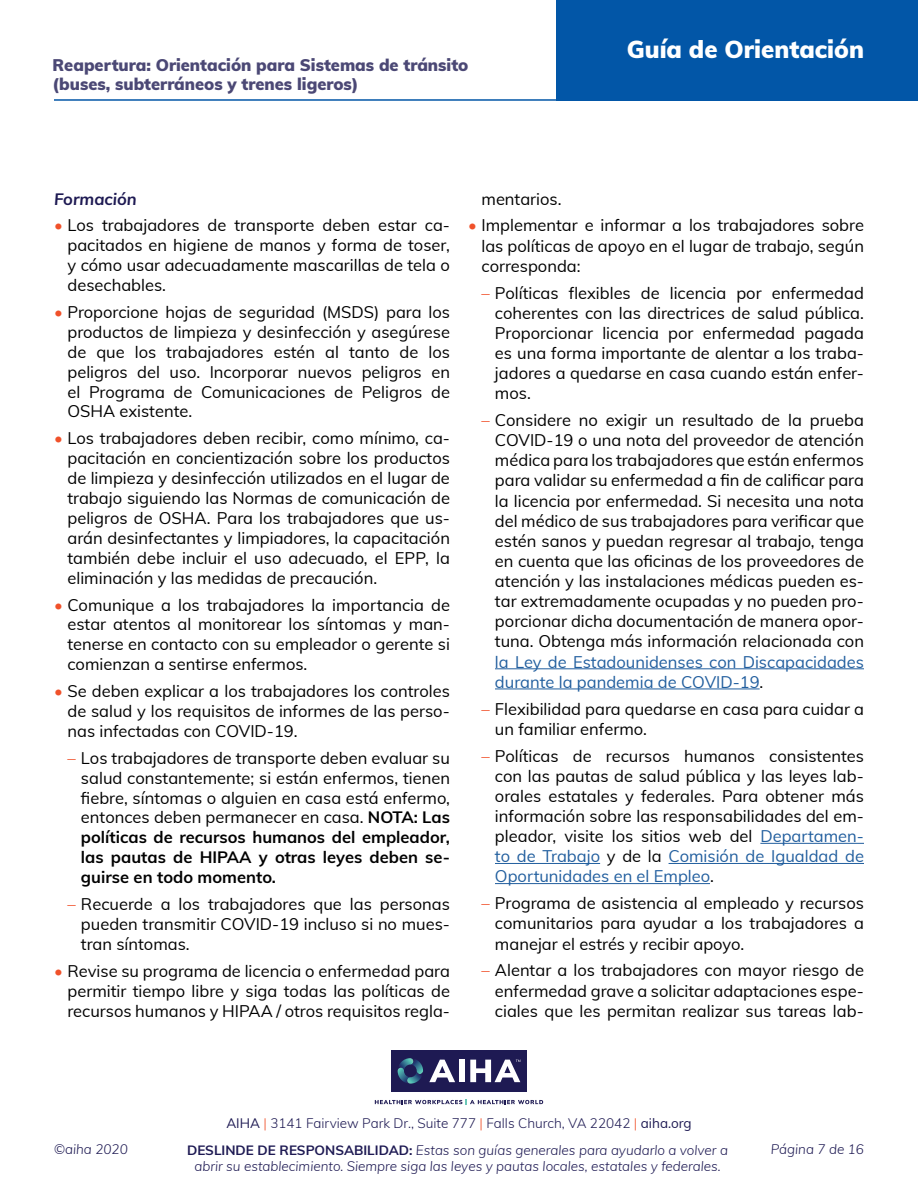
<style>
.page{position:relative;width:918px;height:1188px;background:#fff}
.page>*{position:absolute;margin:0;border:0;box-sizing:border-box;transform-origin:0 0}
.t1{font:900 24px "Muli";color:#fff}
.t2{font:16.5px/20px "Muli";color:#000;text-align:justify}
.t3{font:900 16.5px/19.8px "Muli";color:#4b4875}
.t4{font:16.5px/20.1px "Muli";color:#215e9e}
.t5{font:italic 700 16.5px "Muli";color:#1e1a53}
.t6{font:italic 300 13.5px/16.2px "Muli";color:#1e1a53;text-align:center}
.t7{font:300 13.5px "Muli";color:#1e1a53}
.s1{color:#f0512a}
.s2{font-weight:700}
.s3{color:#000}
.s4{color:#215e9e}
.s5{font-weight:400}
.s6{font-weight:700;font-style:normal}
</style>
<div class="page">
<hr style="left:54px;top:99px;width:537px;height:2px;background:#0256a7">
<div style="left:556px;top:0;width:362px;height:101px;background:#0256a7"></div>
<div style="left:391px;top:1050px;width:136px;height:42px;background:#1e1a53"></div>
<svg style="left:398px;top:1058px;width:25px;height:26px"></svg>
<svg style="left:375px;top:1099px;width:168px;height:6px"></svg>
<svg style="left:429px;top:1060px;width:26px;height:22px"></svg>
<div style="left:459px;top:1060px;width:6px;height:22px;background:#fff"></div>
<svg style="left:470px;top:1060px;width:50px;height:22px"></svg>
<hr style="left:495px;top:668px;width:369px;height:1px;background:#215e9e">
<hr style="left:495px;top:689px;width:265px;height:1px;background:#215e9e">
<hr style="left:760px;top:843px;width:104px;height:1px;background:#215e9e">
<hr style="left:495px;top:863px;width:105px;height:1px;background:#215e9e">
<hr style="left:669px;top:863px;width:195px;height:1px;background:#215e9e">
<hr style="left:495px;top:883px;width:215px;height:1px;background:#215e9e">
<p class="t3" style="left:52px;top:54px;width:417px">Reapertura: Orientación para Sistemas de tránsito (buses, subterráneos y trenes ligeros)</p>
<h1 class="t1" style="left:627px;top:31px;width:239px">Guía de Orientación</h1>
<p class="t5" style="left:54px;top:187px;width:84px">Formación</p>
<p class="t2" style="left:67px;top:215px;width:384px;text-indent:-13px"><span class="s1">•</span> Los trabajadores de transporte deben estar ca&shy;pacitados en higiene de manos y forma de toser, y cómo usar adecuadamente mascarillas de tela o desechables.</p>
<p class="t2" style="left:67px;top:301px;width:384px;text-indent:-13px"><span class="s1">•</span> Proporcione hojas de seguridad (MSDS) para los productos de limpieza y desinfección y asegúrese de que los trabajadores estén al tanto de los peligros del uso. Incorporar nuevos peligros en el Programa de Comunicaciones de Peligros de OSHA existente.</p>
<p class="t2" style="left:67px;top:427px;width:384px;text-indent:-13px"><span class="s1">•</span> Los trabajadores deben recibir, como mínimo, ca&shy;pacitación en concientización sobre los productos de limpieza y desinfección utilizados en el lugar de trabajo siguiendo las Normas de comunicación de peligros de OSHA. Para los trabajadores que us&shy;arán desinfectantes y limpiadores, la capacitación también debe incluir el uso adecuado, el EPP, la eliminación y las medidas de precaución.</p>
<p class="t2" style="left:67px;top:594px;width:384px;text-indent:-13px"><span class="s1">•</span> Comunique a los trabajadores la importancia de estar atentos al monitorear los síntomas y man&shy;tenerse en contacto con su empleador o gerente si comienzan a sentirse enfermos.</p>
<p class="t2" style="left:67px;top:680px;width:384px;text-indent:-13px"><span class="s1">•</span> Se deben explicar a los trabajadores los controles de salud y los requisitos de informes de las perso&shy;nas infectadas con COVID-19.</p>
<p class="t2" style="left:81px;top:747px;width:371px;text-indent:-13px"><span class="s1">–</span> Los trabajadores de transporte deben evaluar su salud constantemente; si están enfermos, tienen fiebre, síntomas o alguien en casa está enfermo, entonces deben permanecer en casa. <span class="s2">NOTA: Las políticas de recursos humanos del empleador, las pautas de HIPAA y otras leyes deben se&shy;guirse en todo momento.</span></p>
<p class="t2" style="left:81px;top:893px;width:371px;text-indent:-13px"><span class="s1">–</span> Recuerde a los trabajadores que las personas pueden transmitir COVID-19 incluso si no mues&shy;tran síntomas.</p>
<p class="t2" style="left:67px;top:960px;width:384px;text-indent:-13px"><span class="s1">•</span> Revise su programa de licencia o enfermedad para permitir tiempo libre y siga todas las políticas de recursos humanos y HIPAA / otros requisitos regla-</p>
<p class="t2" style="left:482px;top:188px;width:82px">mentarios.</p>
<p class="t2" style="left:482px;top:215px;width:384px;text-indent:-13px"><span class="s1">•</span> Implementar e informar a los trabajadores sobre las políticas de apoyo en el lugar de trabajo, según corresponda:</p>
<p class="t2" style="left:495px;top:282px;width:371px;text-indent:-13px"><span class="s1">–</span> Políticas flexibles de licencia por enfermedad coherentes con las directrices de salud pública.<br>Proporcionar licencia por enfermedad pagada es una forma importante de alentar a los traba&shy;jadores a quedarse en casa cuando están enfer&shy;mos.</p>
<p class="t2" style="left:495px;top:409px;width:371px;text-indent:-13px"><span class="s1">–</span> Considere no exigir un resultado de la prueba COVID-19 o una nota del proveedor de atención médica para los trabajadores que están enfermos para validar su enfermedad a fin de calificar para la licencia por enfermedad. Si necesita una nota del médico de sus trabajadores para verificar que estén sanos y puedan regresar al trabajo, tenga en cuenta que las oficinas de los proveedores de atención y las instalaciones médicas pueden es&shy;tar extremadamente ocupadas y no pueden pro&shy;porcionar dicha documentación de manera opor&shy;tuna. Obtenga más información relacionada con</p>
<p class="t4" style="left:495px;top:651px;width:371px">la Ley de Estadounidenses con Discapacidades durante la pandemia de COVID-19<span class="s3">.</span></p>
<p class="t2" style="left:495px;top:698px;width:370px;text-indent:-13px"><span class="s1">–</span> Flexibilidad para quedarse en casa para cuidar a un familiar enfermo.</p>
<p class="t2" style="left:495px;top:745px;width:371px;text-indent:-13px"><span class="s1">–</span> Políticas de recursos humanos consistentes con las pautas de salud pública y las leyes lab&shy;orales estatales y federales. Para obtener más información sobre las responsabilidades del em&shy;pleador, visite los sitios web del <span class="s4">Departamen&shy;to de Trabajo</span> y de la <span class="s4">Comisión de Igualdad de Oportunidades en el Empleo</span>.</p>
<p class="t2" style="left:495px;top:893px;width:371px;text-indent:-13px"><span class="s1">–</span> Programa de asistencia al empleado y recursos comunitarios para ayudar a los trabajadores a manejar el estrés y recibir apoyo.</p>
<p class="t2" style="left:495px;top:960px;width:371px;text-indent:-13px"><span class="s1">–</span> Alentar a los trabajadores con mayor riesgo de enfermedad grave a solicitar adaptaciones espe&shy;ciales que les permitan realizar sus tareas lab-</p>
<p class="t7" style="left:226px;top:1113px;width:467px"><span class="s5">AIHA</span> <span class="s1">|</span> 3141 Fairview Park Dr., Suite 777 <span class="s1">|</span> Falls Church, VA 22042 <span class="s1">|</span> <span class="s5">aiha.org</span></p>
<p class="t6" style="left:54px;top:1141px;width:75px">©aiha 2020</p>
<p class="t6" style="left:771px;top:1141px;width:95px">Página 7 de 16</p>
<p class="t6" style="left:187px;top:1141px;width:542px"><span class="s6">DESLINDE DE RESPONSABILIDAD:</span> Estas son guías generales para ayudarlo a volver a abrir su establecimiento. Siempre siga las leyes y pautas locales, estatales y federales.</p>
</div>
